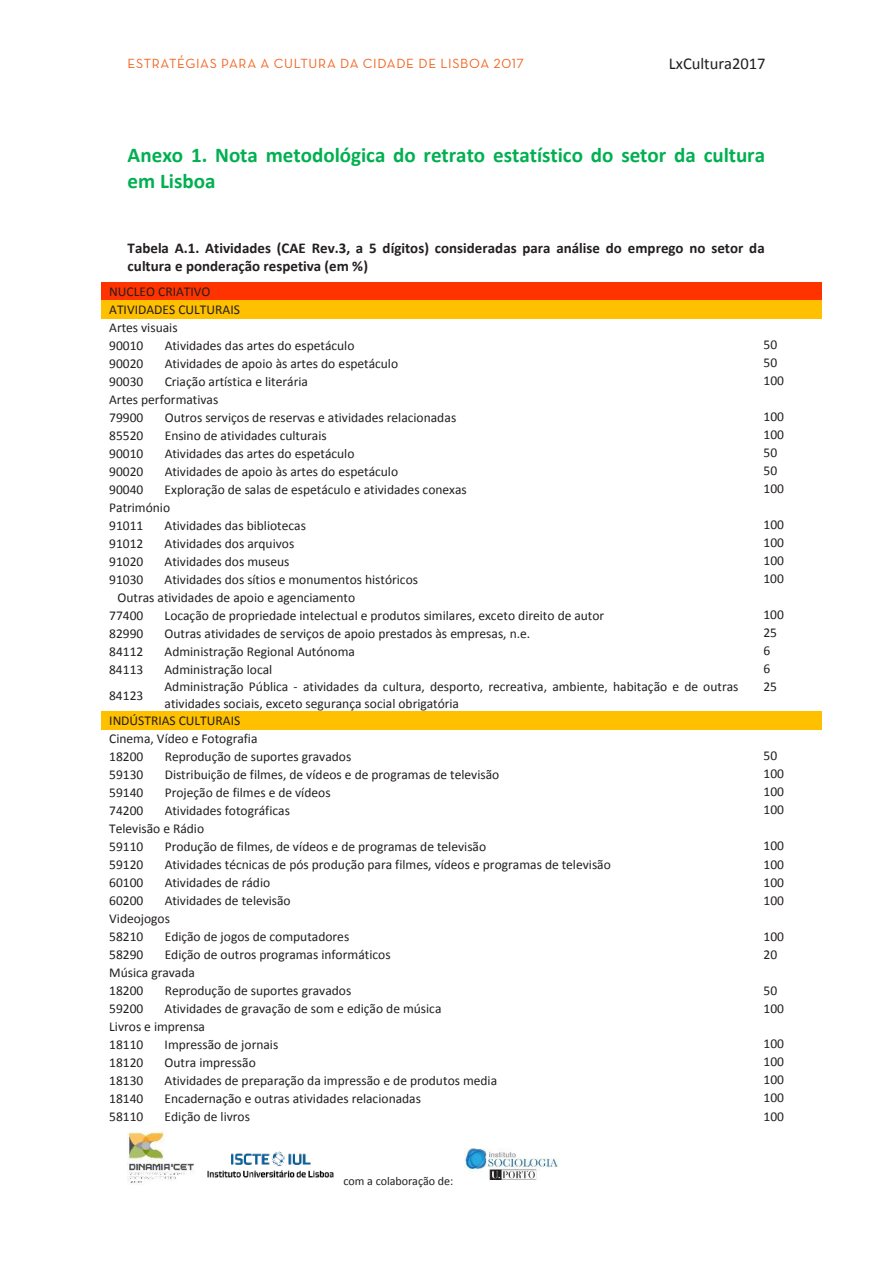
<style>
.page{position:relative;width:893px;height:1263px;background:#fff}
.page>*{position:absolute;margin:0;border:0;box-sizing:border-box;transform-origin:0 0}
.t1{font:700 21px/25.8px "Calibri";color:#00b050}
.t2{font:16.5px "Calibri";color:#231f20}
.t3{font:700 15px/18.3px "Calibri";color:#231f20}
.t4{font:13.5px/18px "Calibri";color:#231f20}
.cabeçalho{font:13.5px "Neutra Text";letter-spacing:.045em;color:#f36421}
.t5{font:12px "Calibri";letter-spacing:-.005em;color:#231f20}
.s1{font-family:"Neutra Text Book Alt"}
</style>
<div class="page">
<img style="left:128px;top:1132px;width:66px;height:52px">
<img style="left:207px;top:1151px;width:127px;height:27px">
<img style="left:465px;top:1148px;width:94px;height:31px">
<div style="left:101px;top:283px;width:646px;height:18px;background:#f30"></div>
<div style="left:747px;top:283px;width:74px;height:18px;background:#f30"></div>
<div style="left:101px;top:301px;width:646px;height:18px;background:#ffc000"></div>
<div style="left:747px;top:301px;width:74px;height:18px;background:#ffc000"></div>
<div style="left:101px;top:712px;width:646px;height:18px;background:#ffc000"></div>
<div style="left:747px;top:712px;width:74px;height:18px;background:#ffc000"></div>
<p class="cabeçalho" style="left:128px;top:55px;width:398px">ESTRATÉGIAS PARA A CULTURA DA CIDADE DE LISBOA <span class="s1">2017</span></p>
<p class="t2" style="left:669px;top:53px;width:98px">LxCultura2017</p>
<p class="t1" style="left:128px;top:142px;width:639px">Anexo 1. Nota metodológica do retrato estatístico do setor da cultura em Lisboa</p>
<p class="t3" style="left:128px;top:239px;width:639px">Tabela A.1. Atividades (CAE Rev.3, a 5 dígitos) consideradas para análise do emprego no setor da cultura e ponderação respetiva (em %)</p>
<p class="t4" style="left:109px;top:283px;width:132px">NUCLEO CRIATIVO<br>ATIVIDADES CULTURAIS<br>Artes visuais<br>90010</p>
<p class="t4" style="left:165px;top:337px;width:191px">Atividades das artes do espetáculo</p>
<p class="t4" style="left:763px;top:336px;width:15px">50</p>
<p class="t4" style="left:109px;top:355px;width:36px">90020</p>
<p class="t4" style="left:165px;top:355px;width:235px">Atividades de apoio às artes do espetáculo</p>
<p class="t4" style="left:763px;top:354px;width:15px">50</p>
<p class="t4" style="left:109px;top:373px;width:36px">90030</p>
<p class="t4" style="left:165px;top:373px;width:145px">Criação artística e literária</p>
<p class="t4" style="left:763px;top:372px;width:22px">100</p>
<p class="t4" style="left:109px;top:391px;width:111px">Artes performativas<br>79900</p>
<p class="t4" style="left:165px;top:409px;width:293px">Outros serviços de reservas e atividades relacionadas</p>
<p class="t4" style="left:763px;top:408px;width:22px">100</p>
<p class="t4" style="left:109px;top:427px;width:36px">85520</p>
<p class="t4" style="left:165px;top:427px;width:163px">Ensino de atividades culturais</p>
<p class="t4" style="left:763px;top:426px;width:22px">100</p>
<p class="t4" style="left:109px;top:445px;width:36px">90010</p>
<p class="t4" style="left:165px;top:445px;width:191px">Atividades das artes do espetáculo</p>
<p class="t4" style="left:763px;top:444px;width:15px">50</p>
<p class="t4" style="left:109px;top:463px;width:36px">90020</p>
<p class="t4" style="left:165px;top:463px;width:235px">Atividades de apoio às artes do espetáculo</p>
<p class="t4" style="left:763px;top:462px;width:15px">50</p>
<p class="t4" style="left:109px;top:481px;width:36px">90040</p>
<p class="t4" style="left:165px;top:481px;width:304px">Exploração de salas de espetáculo e atividades conexas</p>
<p class="t4" style="left:763px;top:480px;width:22px">100</p>
<p class="t4" style="left:109px;top:499px;width:62px">Património<br>91011</p>
<p class="t4" style="left:165px;top:517px;width:143px">Atividades das bibliotecas</p>
<p class="t4" style="left:763px;top:516px;width:22px">100</p>
<p class="t4" style="left:109px;top:535px;width:36px">91012</p>
<p class="t4" style="left:165px;top:535px;width:131px">Atividades dos arquivos</p>
<p class="t4" style="left:763px;top:534px;width:22px">100</p>
<p class="t4" style="left:109px;top:553px;width:36px">91020</p>
<p class="t4" style="left:165px;top:553px;width:126px">Atividades dos museus</p>
<p class="t4" style="left:763px;top:552px;width:22px">100</p>
<p class="t4" style="left:109px;top:571px;width:36px">91030</p>
<p class="t4" style="left:165px;top:571px;width:255px">Atividades dos sítios e monumentos históricos</p>
<p class="t4" style="left:763px;top:570px;width:22px">100</p>
<p class="t4" style="left:109px;top:589px;width:247px;text-indent:8px">Outras atividades de apoio e agenciamento<br>77400</p>
<p class="t4" style="left:165px;top:607px;width:441px">Locação de propriedade intelectual e produtos similares, exceto direito de autor</p>
<p class="t4" style="left:763px;top:606px;width:22px">100</p>
<p class="t4" style="left:109px;top:625px;width:36px">82990</p>
<p class="t4" style="left:165px;top:625px;width:367px">Outras atividades de serviços de apoio prestados às empresas, n.e.</p>
<p class="t4" style="left:763px;top:624px;width:15px">25</p>
<p class="t4" style="left:109px;top:643px;width:36px">84112</p>
<p class="t4" style="left:165px;top:643px;width:192px">Administração Regional Autónoma</p>
<p class="t4" style="left:763px;top:642px;width:8px">6</p>
<p class="t4" style="left:109px;top:661px;width:36px">84113</p>
<p class="t4" style="left:165px;top:661px;width:109px">Administração local</p>
<p class="t4" style="left:763px;top:660px;width:8px">6</p>
<p class="t4" style="left:109px;top:686px;width:36px">84123</p>
<p class="t4" style="left:165px;top:679px;width:575px;line-height:16.5px">Administração Pública - atividades da cultura, desporto, recreativa, ambiente, habitação e de outras atividades sociais, exceto segurança social obrigatória</p>
<p class="t4" style="left:763px;top:678px;width:15px">25</p>
<p class="t4" style="left:109px;top:712px;width:150px">INDÚSTRIAS CULTURAIS<br>Cinema, Vídeo e Fotografia<br>18200</p>
<p class="t4" style="left:165px;top:748px;width:188px">Reprodução de suportes gravados</p>
<p class="t4" style="left:763px;top:747px;width:15px">50</p>
<p class="t4" style="left:109px;top:766px;width:36px">59130</p>
<p class="t4" style="left:165px;top:766px;width:336px">Distribuição de filmes, de vídeos e de programas de televisão</p>
<p class="t4" style="left:763px;top:765px;width:22px">100</p>
<p class="t4" style="left:109px;top:784px;width:36px">59140</p>
<p class="t4" style="left:165px;top:784px;width:167px">Projeção de filmes e de vídeos</p>
<p class="t4" style="left:763px;top:783px;width:22px">100</p>
<p class="t4" style="left:109px;top:802px;width:36px">74200</p>
<p class="t4" style="left:165px;top:802px;width:127px">Atividades fotográficas</p>
<p class="t4" style="left:763px;top:801px;width:22px">100</p>
<p class="t4" style="left:109px;top:820px;width:96px">Televisão e Rádio<br>59110</p>
<p class="t4" style="left:165px;top:838px;width:323px">Produção de filmes, de vídeos e de programas de televisão</p>
<p class="t4" style="left:763px;top:837px;width:22px">100</p>
<p class="t4" style="left:109px;top:856px;width:36px">59120</p>
<p class="t4" style="left:165px;top:856px;width:448px">Atividades técnicas de pós produção para filmes, vídeos e programas de televisão</p>
<p class="t4" style="left:763px;top:855px;width:22px">100</p>
<p class="t4" style="left:109px;top:874px;width:36px">60100</p>
<p class="t4" style="left:165px;top:874px;width:107px">Atividades de rádio</p>
<p class="t4" style="left:763px;top:873px;width:22px">100</p>
<p class="t4" style="left:109px;top:892px;width:36px">60200</p>
<p class="t4" style="left:165px;top:892px;width:128px">Atividades de televisão</p>
<p class="t4" style="left:763px;top:891px;width:22px">100</p>
<p class="t4" style="left:109px;top:910px;width:62px">Videojogos<br>58210</p>
<p class="t4" style="left:165px;top:928px;width:186px">Edição de jogos de computadores</p>
<p class="t4" style="left:763px;top:927px;width:22px">100</p>
<p class="t4" style="left:109px;top:946px;width:36px">58290</p>
<p class="t4" style="left:165px;top:946px;width:228px">Edição de outros programas informáticos</p>
<p class="t4" style="left:763px;top:945px;width:15px">20</p>
<p class="t4" style="left:109px;top:964px;width:87px">Música gravada<br>18200</p>
<p class="t4" style="left:165px;top:982px;width:188px">Reprodução de suportes gravados</p>
<p class="t4" style="left:763px;top:981px;width:15px">50</p>
<p class="t4" style="left:109px;top:1000px;width:36px">59200</p>
<p class="t4" style="left:165px;top:1000px;width:279px">Atividades de gravação de som e edição de música</p>
<p class="t4" style="left:763px;top:999px;width:22px">100</p>
<p class="t4" style="left:109px;top:1018px;width:97px">Livros e imprensa<br>18110</p>
<p class="t4" style="left:165px;top:1036px;width:115px">Impressão de jornais</p>
<p class="t4" style="left:763px;top:1035px;width:22px">100</p>
<p class="t4" style="left:109px;top:1054px;width:36px">18120</p>
<p class="t4" style="left:165px;top:1054px;width:93px">Outra impressão</p>
<p class="t4" style="left:763px;top:1053px;width:22px">100</p>
<p class="t4" style="left:109px;top:1072px;width:36px">18130</p>
<p class="t4" style="left:165px;top:1072px;width:334px">Atividades de preparação da impressão e de produtos media</p>
<p class="t4" style="left:763px;top:1071px;width:22px">100</p>
<p class="t4" style="left:109px;top:1090px;width:36px">18140</p>
<p class="t4" style="left:165px;top:1090px;width:258px">Encadernação e outras atividades relacionadas</p>
<p class="t4" style="left:763px;top:1089px;width:22px">100</p>
<p class="t4" style="left:109px;top:1108px;width:36px">58110</p>
<p class="t4" style="left:165px;top:1108px;width:87px">Edição de livros</p>
<p class="t4" style="left:763px;top:1107px;width:22px">100</p>
<p class="t5" style="left:343px;top:1173px;width:111px">com a colaboração de:</p>
</div>
